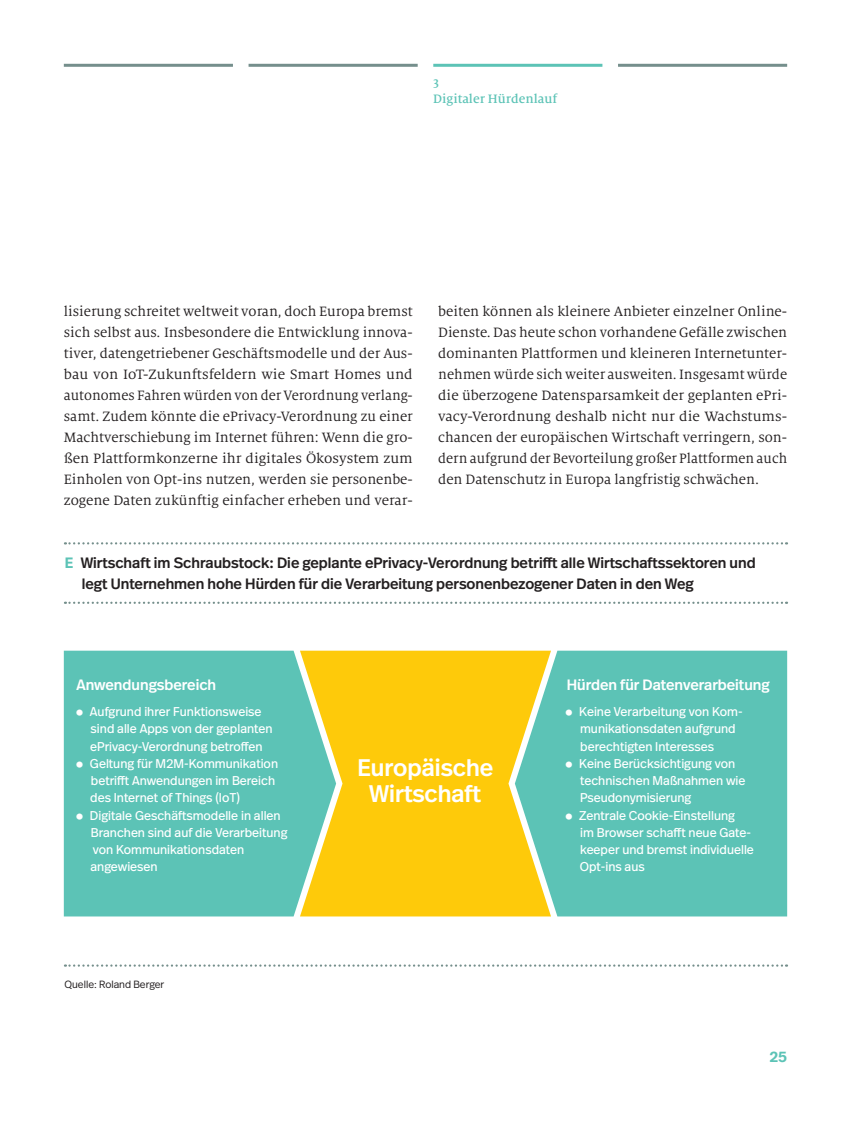
<style>
.page{position:relative;width:851px;height:1127px;background:#fff}
.page>*{position:absolute;margin:0;border:0;box-sizing:border-box;transform-origin:0 0}
.t1{font:500 24px/25.5px "Real Head Pro";color:#fff;text-align:center}
.t2{font:15px/21px "Milo Serif OT";color:#231f20;text-align:justify}
.t3{font:500 15px/21px "Real Head Pro";color:#231f20}
.t4{font:500 15px "Real Head Pro";color:#fff}
.t5{font:600 15px "Real Head Pro";color:#5cc3b6}
.t6{font:500 13.5px/16.5px "Milo Serif OT";color:#5cc3b6}
.t7{font:12.75px/17.2px "Real Head Pro";color:#fff}
.t8{font:300 10.5px "Real Head Pro";color:#231f20}
.s1{font-weight:600;color:#5cc3b6}
</style>
<div class="page">
<hr style="left:64px;top:64px;width:169px;height:3px;background:#758f8c">
<hr style="left:248px;top:64px;width:169px;height:3px;background:#758f8c">
<hr style="left:433px;top:64px;width:169px;height:3px;background:#5cc3b6">
<hr style="left:618px;top:64px;width:169px;height:3px;background:#758f8c">
<svg style="left:65px;top:542px;width:721px;height:2px"></svg>
<svg style="left:65px;top:602px;width:721px;height:2px"></svg>
<svg style="left:65px;top:964px;width:721px;height:3px"></svg>
<div style="left:64px;top:651px;width:236px;height:265px;background:#5cc3b6"></div>
<div style="left:551px;top:651px;width:236px;height:265px;background:#5cc3b6"></div>
<svg style="left:300px;top:651px;width:251px;height:265px;background:#eacb2a"></svg>
<p class="t6" style="left:433px;top:74px;width:125px">3<br>Digitaler Hürdenlauf</p>
<p class="t2" style="left:64px;top:301px;width:350px">lisierung schreitet weltweit voran, doch Europa bremst sich selbst aus. Insbesondere die Entwicklung innova&shy;tiver, datengetriebener Geschäftsmodelle und der Aus&shy;bau von IoT-Zukunftsfeldern wie Smart Homes und autonomes Fahren würden von der Verordnung verlang&shy;samt. Zudem könnte die ePrivacy-Verordnung zu einer Machtverschiebung im Internet führen: Wenn die gro&shy;ßen Plattformkonzerne ihr digitales Ökosystem zum Einholen von Opt-ins nutzen, werden sie personenbe&shy;zogene Daten zukünftig einfacher erheben und verar-</p>
<p class="t2" style="left:438px;top:301px;width:350px">beiten können als kleinere Anbieter einzelner Online-Dienste. Das heute schon vorhandene Gefälle zwischen dominanten Plattformen und kleineren Internetunter&shy;nehmen würde sich weiter ausweiten. Insgesamt würde die überzogene Datensparsamkeit der geplanten ePri&shy;vacy-Verordnung deshalb nicht nur die Wachstums&shy;chancen der europäischen Wirtschaft verringern, son&shy;dern aufgrund der Bevorteilung großer Plattformen auch den Datenschutz in Europa langfristig schwächen.</p>
<p class="t3" style="left:82px;top:551px;width:675px;text-indent:-17px"><span class="s1">E</span> Wirtschaft im Schraubstock: Die geplante ePrivacy-Verordnung betrifft alle Wirtschaftssektoren und legt Unternehmen hohe Hürden für die Verarbeitung personenbezogener Daten in den Weg</p>
<p class="t4" style="left:77px;top:673px;width:141px">Anwendungsbereich</p>
<p class="t7" style="left:90px;top:702px;width:184px;text-indent:-14px">● Aufgrund ihrer Funktionsweise sind alle Apps von der geplanten ePrivacy-Verordnung betroffen</p>
<p class="t7" style="left:90px;top:754px;width:189px;text-indent:-14px">● Geltung für M2M-Kommunikation betrifft Anwendungen im Bereich des Internet of Things (IoT)</p>
<p class="t7" style="left:91px;top:806px;width:198px;text-indent:-15px">● Digitale Geschäftsmodelle in allen<br>Branchen sind auf die Verarbeitung von Kommunikationsdaten angewiesen</p>
<p class="t8" style="left:65px;top:976px;width:101px">Quelle: Roland Berger</p>
<h1 class="t1" style="left:357px;top:753px;width:137px">Europäische<br>Wirtschaft</h1>
<p class="t4" style="left:566px;top:673px;width:204px">Hürden für Datenverarbeitung</p>
<p class="t7" style="left:580px;top:702px;width:164px;text-indent:-15px">● Keine Verarbeitung von Kom&shy;munikationsdaten aufgrund berechtigten Interesses</p>
<p class="t7" style="left:580px;top:754px;width:167px;text-indent:-15px">● Keine Berücksichtigung von technischen Maßnahmen wie<br>Pseudonymisierung</p>
<p class="t7" style="left:579px;top:806px;width:176px;text-indent:-14px">● Zentrale Cookie-Einstellung<br>im Browser schafft neue Gate&shy;keeper und bremst individuelle<br>Opt-ins aus</p>
<p class="t5" style="left:769px;top:1044px;width:19px">25</p>
</div>
